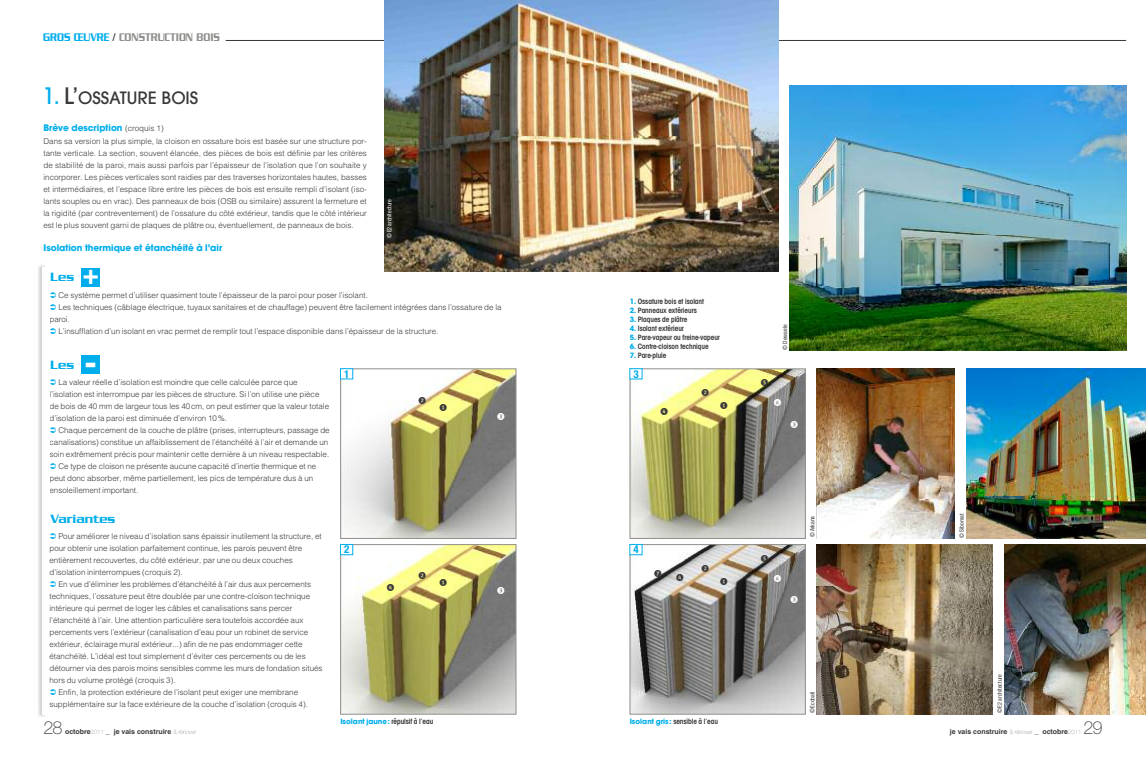
<style>
.page{position:relative;width:1146px;height:757px;background:#fff}
.page>*{position:absolute;margin:0;border:0;box-sizing:border-box;transform-origin:0 0}
.t1{font:500 30px "Serpentine LT";color:#fff}
.t2{font:500 18.8px "Avant Gard";color:#393839}
.t3{font:100 18px "Helvetica Neue LT";color:#393839}
.t4{font:500 13px "Serpentine LT";color:#01aeeb}
.t5{font:500 12px "Serpentine LT";color:#8f8e8c;scale:.8 1}
.t6{font:700 condensed 11px "Helvetica Neue";color:#01aeeb}
.t7{font:700 10px "Avant Gard";color:#01aeeb}
.t8{font:10px "Dingbest Web";color:#393839}
.t9{font:10px "Dingbest Web";color:#fff}
.t10{font:300 8px/12px "Helvetica";color:#393839}
.t11{font:600 condensed 8px "Avant Gard";color:#393839}
.t12{font:700 7px "Helvetica";color:#393839}
.t13{font:condensed 6px "Helvetica Neue";color:#393839}
.t14{font:condensed 6px "Helvetica Neue";color:#fff}
.s1{color:#01aeeb}
.s2{color:#393839}
.s3{font-size:25px;color:#01aeeb}
.s4{font-size:25px}
.s5{font-family:"Helvetica";font-weight:300;font-size:8px;color:#393839}
.s6{font-weight:700;font-stretch:normal;color:#01aeeb}
.s7{font-family:"Helvetica Neue";font-weight:200;font-size:6px}
</style>
<div class="page">
<hr style="left:226px;top:40px;width:899px;height:1px;background:#393839">
<img style="left:38px;top:265px;width:7px;height:452px">
<hr style="left:43px;top:267px;width:4px;height:447px;background:#fff">
<div style="left:82px;top:268px;width:18px;height:18px;background:#01aeeb"></div>
<div style="left:82px;top:355px;width:18px;height:19px;background:#01aeeb"></div>
<img style="left:342px;top:546px;width:172px;height:166px">
<div style="left:340px;top:544px;width:176px;height:170px;border:1px solid #8f8e8c"></div>
<img style="left:342px;top:371px;width:172px;height:166px">
<div style="left:340px;top:369px;width:176px;height:170px;border:1px solid #8f8e8c"></div>
<img style="left:631px;top:546px;width:172px;height:166px">
<div style="left:629px;top:544px;width:176px;height:170px;border:1px solid #8f8e8c"></div>
<img style="left:816px;top:544px;width:176px;height:170px">
<img style="left:1004px;top:544px;width:141px;height:170px">
<img style="left:631px;top:371px;width:172px;height:166px">
<div style="left:629px;top:369px;width:176px;height:170px;border:1px solid #8f8e8c"></div>
<img style="left:816px;top:369px;width:138px;height:170px">
<img style="left:966px;top:369px;width:179px;height:170px">
<div style="left:340px;top:369px;width:12px;height:10px;background:#fff"></div>
<div style="left:340px;top:369px;width:13px;height:10px;border:1px solid #01aeeb"></div>
<div style="left:340px;top:544px;width:12px;height:11px;background:#fff"></div>
<div style="left:340px;top:544px;width:13px;height:11px;border:1px solid #01aeeb"></div>
<div style="left:629px;top:369px;width:13px;height:10px;background:#fff"></div>
<div style="left:629px;top:544px;width:13px;height:11px;background:#fff"></div>
<div style="left:629px;top:544px;width:13px;height:11px;border:1px solid #01aeeb"></div>
<img style="left:385px;top:0;width:393px;height:272px">
<img style="left:789px;top:85px;width:336px;height:265px">
<h3 class="t5" style="left:43px;top:33px;width:222px"><span class="s1">GROS ŒUVRE</span> <span class="s2">/</span> CONSTRUCTION BOIS</h3>
<h2 class="t2" style="left:43px;top:86px;width:157px"><span class="s3">1.</span> <span class="s4">L’</span>OSSATURE BOIS</h2>
<p class="t7" style="left:44px;top:122px;width:122px">Brève description <span class="s5">(croquis 1)</span></p>
<p class="t10" style="left:44px;top:135px;width:325px;text-align:justify">Dans sa version la plus simple, la cloison en ossature bois est basée sur une structure por&shy;tante verticale. La section, souvent élancée, des pièces de bois est définie par les critères de stabilité de la paroi, mais aussi parfois par l’épaisseur de l’isolation que l’on souhaite y incorporer. Les pièces verticales sont raidies par des traverses horizontales hautes, basses et intermédiaires, et l’espace libre entre les pièces de bois est ensuite rempli d’isolant (iso&shy;lants souples ou en vrac). Des panneaux de bois (OSB ou similaire) assurent la fermeture et la rigidité (par contreventement) de l’ossature du côté extérieur, tandis que le côté intérieur est le plus souvent garni de plaques de plâtre ou, éventuellement, de panneaux de bois.</p>
<p class="t7" style="left:44px;top:242px;width:180px">Isolation thermique et étanchéité à l’air</p>
<h3 class="t4" style="left:50px;top:273px;width:25px">Les</h3>
<h1 class="t1" style="left:82px;top:265px;width:19px">+</h1>
<p class="t14" style="left:387px;top:238px;width:41px;rotate:-90deg">© E2 architecture</p>
<p class="t10" style="left:58px;top:289px;width:311px">Ce système permet d’utiliser quasiment toute l’épaisseur de la paroi pour poser l’isolant.</p>
<p class="t10" style="left:58px;top:301px;width:444px">Les techniques (câblage électrique, tuyaux sanitaires et de chauffage) peuvent être facilement intégrées dans l’ossature de la</p>
<p class="t10" style="left:49px;top:313px;width:22px">paroi.</p>
<p class="t10" style="left:58px;top:325px;width:381px">L’insufflation d’un isolant en vrac permet de remplir tout l’espace disponible dans l’épaisseur de la structure.</p>
<h3 class="t4" style="left:50px;top:360px;width:25px">Les</h3>
<h1 class="t1" style="left:85px;top:352px;width:13px">-</h1>
<p class="t10" style="left:49px;top:376px;width:281px;text-indent:9px">La valeur réelle d’isolation est moindre que celle calculée parce que l’isolation est interrompue par les pièces de structure. Si l’on utilise une pièce de bois de 40 mm de largeur tous les 40cm, on peut estimer que la valeur totale d’isolation de la paroi est diminuée d’environ 10%.</p>
<p class="t10" style="left:58px;top:424px;width:273px">Chaque percement de la couche de plâtre (prises, interrupteurs, passage de</p>
<p class="t10" style="left:49px;top:436px;width:280px">canalisations) constitue un affaiblissement de l’étanchéité à l’air et demande un</p>
<p class="t10" style="left:49px;top:448px;width:281px">soin extrêmement précis pour maintenir cette dernière à un niveau respectable.</p>
<p class="t10" style="left:58px;top:460px;width:259px">Ce type de cloison ne présente aucune capacité d’inertie thermique et ne</p>
<p class="t10" style="left:49px;top:472px;width:265px">peut donc absorber, même partiellement, les pics de température dus à un</p>
<p class="t10" style="left:49px;top:484px;width:90px">ensoleillement important.</p>
<h3 class="t4" style="left:50px;top:515px;width:66px">Variantes</h3>
<p class="t10" style="left:49px;top:530px;width:274px;text-indent:9px">Pour améliorer le niveau d’isolation sans épaissir inutilement la structure, et pour obtenir une isolation parfaitement continue, les parois peuvent être entièrement recouvertes, du côté extérieur, par une ou deux couches d’isolation ininterrompues (croquis 2).</p>
<p class="t10" style="left:58px;top:578px;width:254px">En vue d’éliminer les problèmes d’étanchéité à l’air dus aux percements</p>
<p class="t10" style="left:49px;top:590px;width:262px">techniques, l’ossature peut être doublée par une contre-cloison technique</p>
<p class="t10" style="left:49px;top:602px;width:244px">intérieure qui permet de loger les câbles et canalisations sans percer</p>
<p class="t10" style="left:49px;top:614px;width:255px">l’étanchéité à l’air. Une attention particulière sera toutefois accordée aux</p>
<p class="t10" style="left:49px;top:626px;width:260px">percements vers l’extérieur (canalisation d’eau pour un robinet de service</p>
<p class="t10" style="left:49px;top:638px;width:254px">extérieur, éclairage mural extérieur...) afin de ne pas endommager cette</p>
<p class="t10" style="left:49px;top:650px;width:258px">étanchéité. L’idéal est tout simplement d’éviter ces percements ou de les</p>
<p class="t10" style="left:49px;top:662px;width:274px">détourner via des parois moins sensibles comme les murs de fondation situés</p>
<p class="t10" style="left:49px;top:674px;width:128px">hors du volume protégé (croquis 3).</p>
<p class="t10" style="left:58px;top:686px;width:241px">Enfin, la protection extérieure de l’isolant peut exiger une membrane</p>
<p class="t10" style="left:49px;top:698px;width:260px">supplémentaire sur la face extérieure de la couche d’isolation (croquis 4).</p>
<h3 class="t6" style="left:344px;top:370px;width:7px">1</h3>
<h3 class="t6" style="left:344px;top:545px;width:7px">2</h3>
<p class="t8" style="left:418px;top:395px;width:10px">2</p>
<p class="t8" style="left:439px;top:402px;width:10px">1</p>
<p class="t9" style="left:497px;top:411px;width:10px">3</p>
<p class="t8" style="left:418px;top:570px;width:10px">2</p>
<p class="t8" style="left:439px;top:577px;width:10px">1</p>
<p class="t8" style="left:386px;top:583px;width:10px">4</p>
<p class="t9" style="left:497px;top:586px;width:10px">3</p>
<p class="t11" style="left:629px;top:297px;width:76px"><span class="s6">1.</span> Ossature bois et isolant</p>
<p class="t11" style="left:629px;top:306px;width:69px"><span class="s6">2.</span> Panneaux extérieurs</p>
<p class="t11" style="left:629px;top:315px;width:59px"><span class="s6">3.</span> Plaques de plâtre</p>
<p class="t11" style="left:629px;top:324px;width:56px"><span class="s6">4.</span> Isolant extérieur</p>
<p class="t11" style="left:629px;top:333px;width:92px"><span class="s6">5.</span> Pare-vapeur ou freine-vapeur</p>
<p class="t11" style="left:629px;top:342px;width:80px"><span class="s6">6.</span> Contre-cloison technique</p>
<p class="t11" style="left:629px;top:351px;width:38px"><span class="s6">7.</span> Pare-pluie</p>
<h3 class="t6" style="left:633px;top:370px;width:7px">3</h3>
<p class="t8" style="left:660px;top:406px;width:10px">4</p>
<p class="t8" style="left:701px;top:388px;width:10px">2</p>
<p class="t8" style="left:719px;top:401px;width:10px">1</p>
<h3 class="t6" style="left:633px;top:545px;width:7px">4</h3>
<p class="t8" style="left:653px;top:568px;width:10px">7</p>
<p class="t8" style="left:675px;top:572px;width:10px">4</p>
<p class="t8" style="left:701px;top:563px;width:10px">2</p>
<p class="t8" style="left:719px;top:576px;width:10px">1</p>
<h3 class="t3" style="left:44px;top:721px;width:21px">28</h3>
<p class="t12" style="left:65px;top:729px;width:133px">octobre<span class="s7">2011</span> _ je vais construire <span class="s7">&amp; rénover</span></p>
<p class="t11" style="left:340px;top:717px;width:94px"><span class="s6">Isolant jaune:</span> répulsif à l’eau</p>
<p class="t11" style="left:629px;top:717px;width:90px"><span class="s6">Isolant gris:</span> sensible à l’eau</p>
<p class="t8" style="left:760px;top:378px;width:10px">5</p>
<p class="t13" style="left:782px;top:350px;width:27px;rotate:-90deg">© Dewaele</p>
<p class="t9" style="left:773px;top:398px;width:10px">6</p>
<p class="t9" style="left:790px;top:419px;width:10px">3</p>
<p class="t8" style="left:760px;top:553px;width:10px">5</p>
<p class="t9" style="left:773px;top:573px;width:10px">6</p>
<p class="t9" style="left:790px;top:595px;width:10px">3</p>
<p class="t13" style="left:810px;top:537px;width:23px;rotate:-90deg">© Arkana</p>
<p class="t13" style="left:810px;top:713px;width:24px;rotate:-90deg">© Ecobati</p>
<p class="t13" style="left:959px;top:538px;width:26px;rotate:-90deg">© Sibomat</p>
<p class="t13" style="left:997px;top:713px;width:41px;rotate:-90deg">© E2 architecture</p>
<p class="t12" style="left:949px;top:729px;width:133px">je vais construire <span class="s7">&amp; rénover</span> _ octobre<span class="s7">2011</span></p>
<h3 class="t3" style="left:1083px;top:721px;width:21px">29</h3>
</div>
